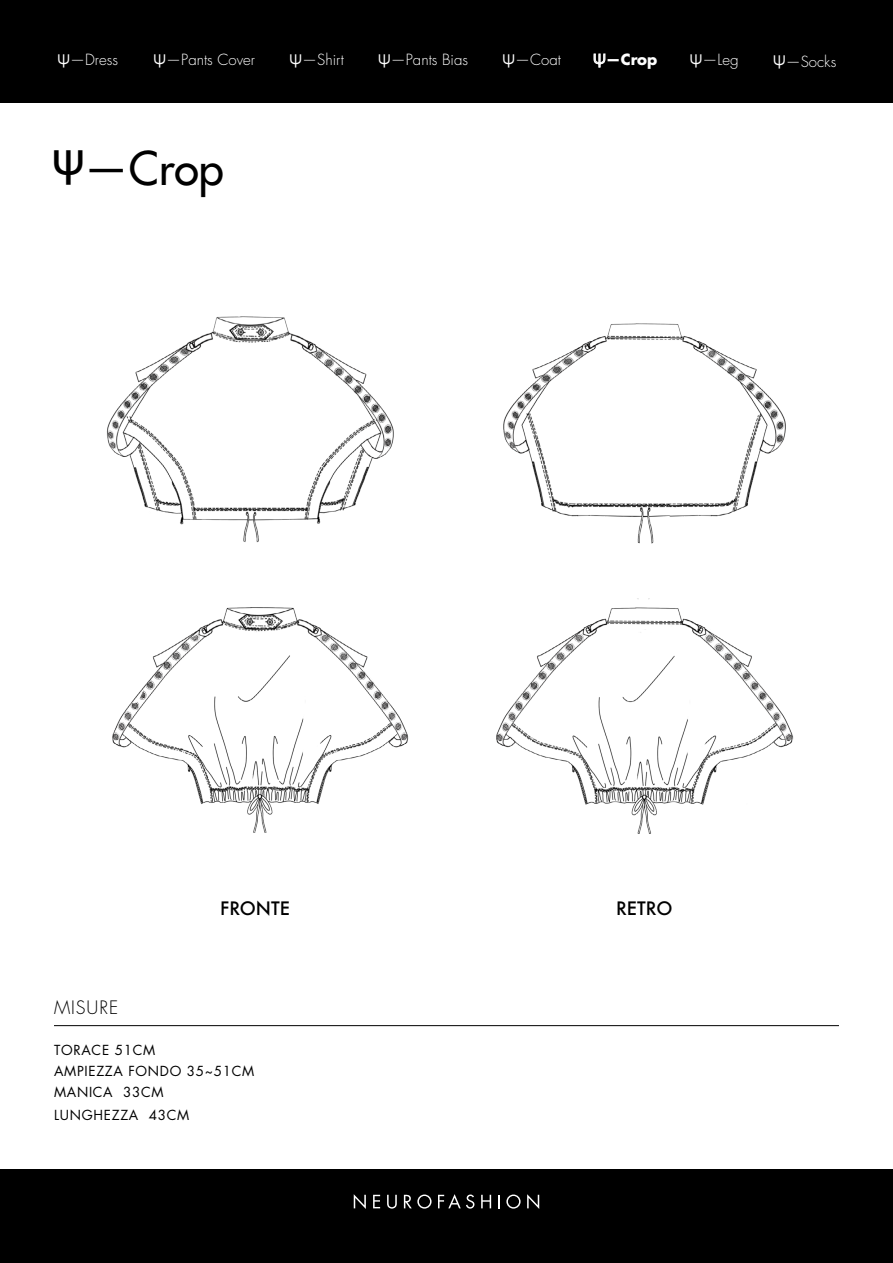
<style>
.page{position:relative;width:893px;height:1263px;background:#fff}
.page>*{position:absolute;margin:0;border:0;box-sizing:border-box;transform-origin:0 0}
.t1{font:500 45.15px "Futura Std";color:#000}
.t2{font:500 18px "Futura";color:#000}
.t3{font:300 18px "Futura Std";letter-spacing:.05em;color:#000}
.t4{font:300 15px "Futura Std";color:#fff}
.t5{font:700 15px "Futura Std";color:#fff}
.t6{font:13.5px/21.6px "Futura Std";letter-spacing:.05em;color:#000}
.s1{font-family:"ST Heiti TC";font-size:18px}
.s2{font-family:"ST Heiti TC";font-weight:300;font-size:18px}
</style>
<div class="page">
<div style="left:0;top:1169px;width:893px;height:94px;background:#000"></div>
<div style="left:0;top:0;width:893px;height:102px;background:#000"></div>
<hr style="left:54px;top:1025px;width:785px;height:1px;background:#000">
<svg style="left:354px;top:1194px;width:12px;height:15px"></svg>
<svg style="left:373px;top:1195px;width:7px;height:13px"></svg>
<svg style="left:387px;top:1195px;width:10px;height:13px"></svg>
<svg style="left:404px;top:1194px;width:28px;height:14px"></svg>
<svg style="left:438px;top:1194px;width:36px;height:14px"></svg>
<svg style="left:481px;top:1195px;width:10px;height:13px"></svg>
<svg style="left:498px;top:1195px;width:2px;height:13px"></svg>
<svg style="left:506px;top:1194px;width:15px;height:14px"></svg>
<svg style="left:527px;top:1194px;width:12px;height:15px"></svg>
<img style="left:107px;top:316px;width:287px;height:227px">
<img style="left:496px;top:598px;width:298px;height:236px">
<img style="left:503px;top:323px;width:283px;height:221px">
<img style="left:112px;top:607px;width:297px;height:226px">
<p class="t4" style="left:57px;top:51px;width:62px"><span class="s1">ψ</span>—Dress</p>
<p class="t4" style="left:153px;top:51px;width:103px"><span class="s1">ψ</span>—Pants Cover</p>
<p class="t4" style="left:289px;top:51px;width:56px"><span class="s1">ψ</span>—Shirt</p>
<p class="t4" style="left:378px;top:51px;width:92px"><span class="s1">ψ</span>—Pants Bias</p>
<p class="t4" style="left:502px;top:51px;width:60px"><span class="s1">ψ</span>—Coat</p>
<p class="t5" style="left:593px;top:50px;width:66px"><span class="s2">ψ</span>—Crop</p>
<p class="t4" style="left:690px;top:51px;width:51px"><span class="s1">ψ</span>—Leg</p>
<p class="t4" style="left:773px;top:52px;width:65px"><span class="s1">ψ</span>—Socks</p>
<h1 class="t1" style="left:51px;top:140px;width:174px"><sup>ψ</sup>—Crop</h1>
<p class="t3" style="left:54px;top:997px;width:66px">MISURE</p>
<p class="t2" style="left:220px;top:896px;width:71px">FRONTE</p>
<p class="t2" style="left:616px;top:896px;width:58px">RETRO</p>
<p class="t6" style="left:54px;top:1039px;width:202px">TORACE 51CM<br>AMPIEZZA FONDO 35~51CM<br>MANICA 33CM<br>LUNGHEZZA 43CM</p>
</div>
